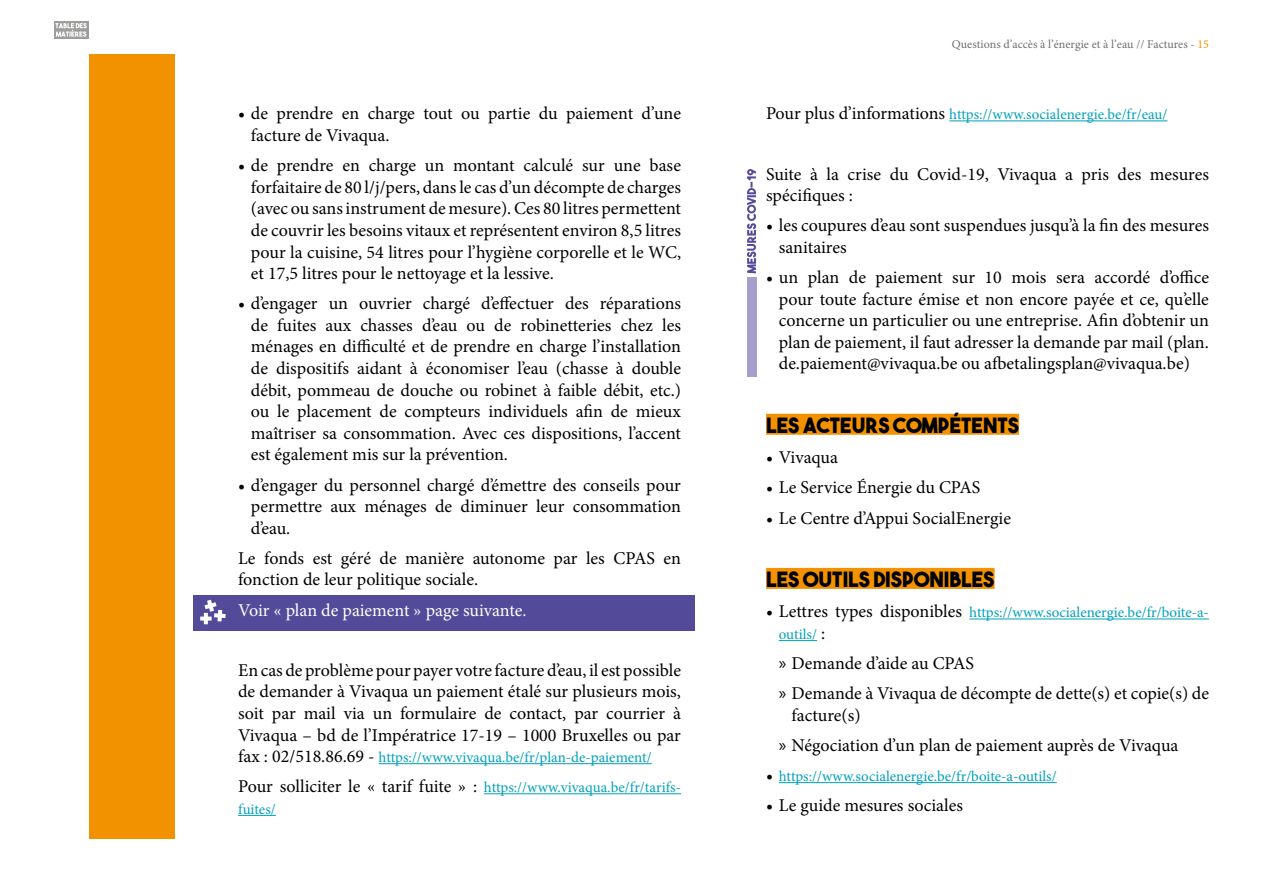
<style>
.page{position:relative;width:1263px;height:893px;background:#fff}
.page>*{position:absolute;margin:0;border:0;box-sizing:border-box;transform-origin:0 0}
.t1{font:21px "The Bold Font";color:#000}
.t2{font:18px/21.6px "Minion Pro";color:#000}
.t3{font:18px "Minion Pro";letter-spacing:-.005em;color:#fff}
.t4{font:15px/30.2px "Minion Pro";color:#00a1bd}
.t5{font:12px "Minion Pro";color:#706f6f}
.s1{font-size:18px;color:#000}
.s2{color:#f39200}
.s3{font-family:"Myriad Pro"}
</style>
<div class="page">
<div style="left:54px;top:21px;width:35px;height:17px;background:#9d9d9c"></div>
<svg style="left:55px;top:23px;width:32px;height:14px"></svg>
<div style="left:193px;top:595px;width:501px;height:35px;background:#534a99"></div>
<svg style="left:200px;top:600px;width:26px;height:24px"></svg>
<div style="left:89px;top:54px;width:85px;height:785px;background:#f39200"></div>
<hr style="left:379px;top:763px;width:273px;height:1px;background:#00a1bd">
<hr style="left:484px;top:793px;width:197px;height:1px;background:#00a1bd">
<hr style="left:238px;top:815px;width:38px;height:1px;background:#00a1bd">
<hr style="left:949px;top:121px;width:218px;height:1px;background:#00a1bd">
<div style="left:766px;top:414px;width:253px;height:21px;background:#f39200"></div>
<div style="left:766px;top:568px;width:228px;height:21px;background:#f39200"></div>
<hr style="left:969px;top:619px;width:240px;height:1px;background:#00a1bd">
<hr style="left:779px;top:640px;width:38px;height:1px;background:#00a1bd">
<hr style="left:779px;top:782px;width:278px;height:1px;background:#00a1bd">
<svg style="left:747px;top:169px;width:9px;height:104px"></svg>
<div style="left:747px;top:277px;width:9px;height:99px;background:#a69fce"></div>
<p class="t2" style="left:251px;top:103px;width:432px;text-indent:-13px">• de prendre en charge tout ou partie du paiement d’une facture de Vivaqua.</p>
<p class="t2" style="left:251px;top:155px;width:432px;text-align:justify;text-indent:-13px">• de prendre en charge un montant calculé sur une base forfaitaire de 80 l/j/pers, dans le cas d’un décompte de charges (avec ou sans instrument de mesure). Ces 80 litres permettent de couvrir les besoins vitaux et représentent environ 8,5 litres pour la cuisine, 54 litres pour l’hygiène corporelle et le WC, et 17,5 litres pour le nettoyage et la lessive.</p>
<p class="t2" style="left:251px;top:293px;width:432px;text-align:justify;text-indent:-13px">• d’engager un ouvrier chargé d’effectuer des réparations de fuites aux chasses d’eau ou de robinetteries chez les ménages en difficulté et de prendre en charge l’installation de dispositifs aidant à économiser l’eau (chasse à double débit, pommeau de douche ou robinet à faible débit, etc.) ou le placement de compteurs individuels afin de mieux maîtriser sa consommation. Avec ces dispositions, l’accent est également mis sur la prévention.</p>
<p class="t2" style="left:251px;top:474px;width:432px;text-align:justify;text-indent:-13px">• d’engager du personnel chargé d’émettre des conseils pour permettre aux ménages de diminuer leur consommation d’eau.</p>
<p class="t2" style="left:238px;top:547px;width:444px">Le fonds est géré de manière autonome par les CPAS en fonction de leur politique sociale.</p>
<p class="t3" style="left:238px;top:598px;width:290px">Voir « plan de paiement » page suivante.</p>
<p class="t2" style="left:238px;top:659px;width:444px;text-align:justify">En cas de problème pour payer votre facture d’eau, il est possible de demander à Vivaqua un paiement étalé sur plusieurs mois, soit par mail via un formulaire de contact, par courrier à Vivaqua – bd de l’Impératrice 17-19 – 1000 Bruxelles ou par</p>
<p class="t4" style="left:238px;top:742px;width:444px"><span class="s1">fax : 02/518.86.69 -</span> https://www.vivaqua.be/fr/plan-de-paiement/<br><span class="s1">Pour solliciter le « tarif fuite » :</span> https://www.vivaqua.be/fr/tarifs-</p>
<p class="t4" style="left:238px;top:794px;width:39px">fuites/</p>
<p class="t5" style="left:952px;top:36px;width:258px">Questions d’accès à l’énergie et à l’eau // Factures - <span class="s2">15</span></p>
<p class="t4" style="left:766px;top:100px;width:403px"><span class="s1">Pour plus d’informations</span> https://www.socialenergie.be/fr/eau/</p>
<p class="t2" style="left:766px;top:163px;width:444px">Suite à la crise du Covid-19, Vivaqua a pris des mesures spécifiques :</p>
<p class="t2" style="left:779px;top:215px;width:432px;text-indent:-13px">• les coupures d’eau sont suspendues jusqu’à la fin des mesures sanitaires</p>
<p class="t2" style="left:779px;top:267px;width:432px;text-align:justify;text-indent:-13px">• un plan de paiement sur 10 mois sera accordé d’office pour toute facture émise et non encore payée et ce, qu’elle concerne un particulier ou une entreprise. Afin d’obtenir un plan de paiement, il faut adresser la demande par mail (plan. de.paiement@vivaqua.be ou afbetalingsplan@vivaqua.be)</p>
<p class="t1" style="left:766px;top:412px;width:254px">LES ACTEURS COMPÉTENTS</p>
<p class="t2" style="left:766px;top:447px;width:74px">• Vivaqua</p>
<p class="t2" style="left:766px;top:477px;width:216px">• Le Service Énergie du CPAS</p>
<p class="t2" style="left:766px;top:507px;width:246px">• Le Centre d’Appui SocialEnergie</p>
<p class="t1" style="left:766px;top:566px;width:230px">LES OUTILS DISPONIBLES</p>
<p class="t4" style="left:779px;top:602px;width:432px;line-height:21.6px;text-indent:-13px"><span class="s1">• Lettres types disponibles</span> https://www.socialenergie.be/fr/boite-a&shy;outils/ <span class="s1">:</span></p>
<p class="t2" style="left:779px;top:648px;width:432px;line-height:30.2px"><span class="s3">»</span> Demande d’aide au CPAS<br><span class="s3">»</span> Demande à Vivaqua de décompte de dette(s) et copie(s) de</p>
<p class="t2" style="left:779px;top:700px;width:401px;line-height:30.2px;text-indent:13px">facture(s)<br><span class="s3">»</span> Négociation d’un plan de paiement auprès de Vivaqua</p>
<p class="t4" style="left:766px;top:761px;width:292px"><span class="s1">•</span> https://www.socialenergie.be/fr/boite-a-outils/</p>
<p class="t2" style="left:766px;top:795px;width:198px">• Le guide mesures sociales</p>
</div>
